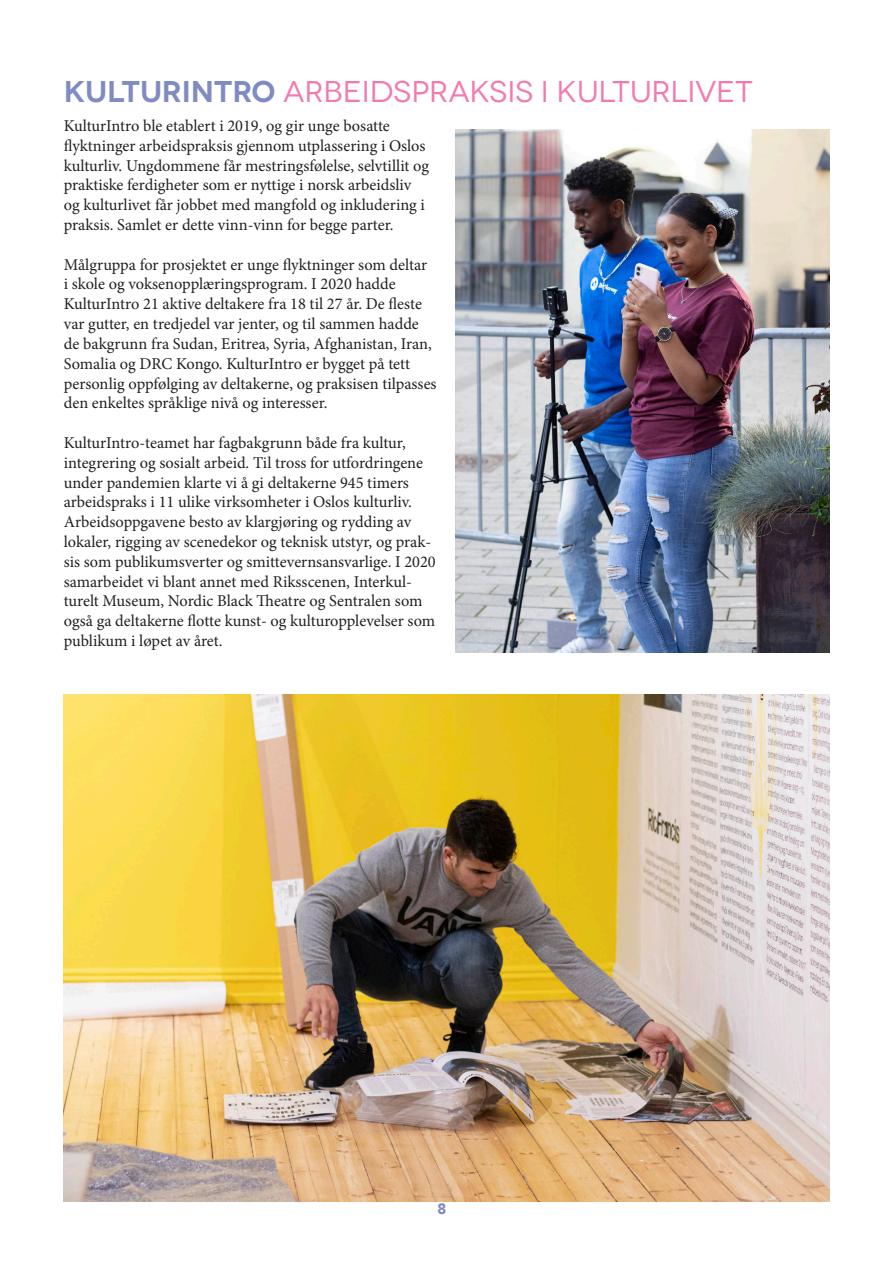
<style>
.page{position:relative;width:893px;height:1263px;background:#fff}
.page>*{position:absolute;margin:0;border:0;box-sizing:border-box;transform-origin:0 0}
.t1{font:30px "Novecentowide";color:#f17bb0}
.t2{font:16.5px/19.8px "Minion Pro";color:#231f20}
.t3{font:900 15px "Avenir";color:#808bc2}
.s1{font-weight:600;color:#808bc2}
</style>
<div class="page">
<img style="left:455px;top:129px;width:374px;height:524px">
<img style="left:64px;top:694px;width:765px;height:507px">
<p class="t1" style="left:64px;top:74px;width:691px"><span class="s1">KULTURINTRO</span> ARBEIDSPRAKSIS I KULTURLIVET</p>
<p class="t2" style="left:64px;top:116px;width:367px">KulturIntro ble etablert i 2019, og gir unge bosatte flyktninger arbeidspraksis gjennom utplassering i Oslos kulturliv. Ungdommene får mestringsfølelse, selvtillit og praktiske ferdigheter som er nyttige i norsk arbeidsliv og kulturlivet får jobbet med mangfold og inkludering i praksis. Samlet er dette vinn-vinn for begge parter.</p>
<p class="t2" style="left:64px;top:255px;width:374px">Målgruppa for prosjektet er unge flyktninger som deltar<br>i skole og voksenopplæringsprogram. I 2020 hadde KulturIntro 21 aktive deltakere fra 18 til 27 år. De fleste var gutter, en tredjedel var jenter, og til sammen hadde de bakgrunn fra Sudan, Eritrea, Syria, Afghanistan, Iran, Somalia og DRC Kongo. KulturIntro er bygget på tett personlig oppfølging av deltakerne, og praksisen tilpasses den enkeltes språklige nivå og interesser.</p>
<p class="t2" style="left:64px;top:433px;width:373px">KulturIntro-teamet har fagbakgrunn både fra kultur, integrering og sosialt arbeid. Til tross for utfordringene under pandemien klarte vi å gi deltakerne 945 timers arbeidspraks i 11 ulike virksomheter i Oslos kulturliv.<br>Arbeidsoppgavene besto av klargjøring og rydding av lokaler, rigging av scenedekor og teknisk utstyr, og prak&shy;sis som publikumsverter og smittevernsansvarlige. I 2020 samarbeidet vi blant annet med Riksscenen, Interkul&shy;turelt Museum, Nordic Black Theatre og Sentralen som også ga deltakerne flotte kunst- og kulturopplevelser som publikum i løpet av året.</p>
<p class="t3" style="left:437px;top:1196px;width:10px">8</p>
</div>
